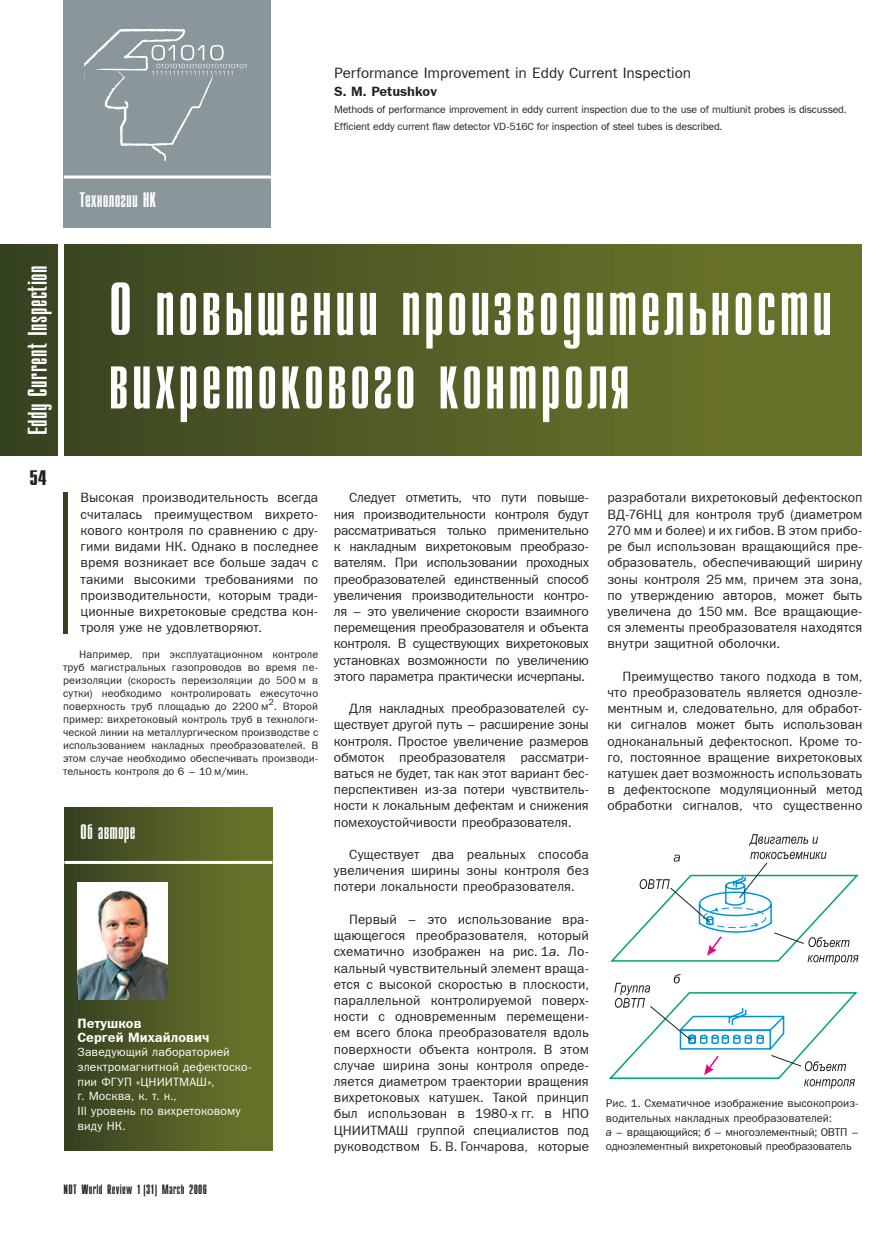
<style>
.page{position:relative;width:893px;height:1238px;background:#fff}
.page>*{position:absolute;margin:0;border:0;box-sizing:border-box;transform-origin:0 0}
._21_headline_50compa{font:75px/73.5px "Compact C";letter-spacing:.03em;color:#fff}
.S_white_compact{font:27px "Compact C";letter-spacing:.015em;color:#fff}
.S_white_compact-2{font:21px "Compact C";color:#fff}
.S_black_page_number{font:700 21px "Compact C";color:#231f20}
.t1{font:15px "Franklin Gothic Book C";color:#231f20}
._11_body{font:13.5px/16.2px "Franklin Gothic Book C";letter-spacing:.005em;color:#231f20;text-align:justify}
._11_body_first_para{font:13.5px/16.2px "Franklin Gothic Book C";letter-spacing:.005em;color:#231f20;text-align:justify}
.S_black_bottom{font:13.5px "Compact C";letter-spacing:.015em;color:#231f20}
._41_author_name_8fra{font:13.5px/13.5px "Franklin Gothic Demi C";color:#fff}
._41_author_name_8fra-2{font:13.5px "Franklin Gothic Demi C";color:#231f20}
._42_author_about_8fr{font:12px/14.7px "Franklin Gothic Book C";letter-spacing:.01em;color:#fff}
.body_7_5frank{font:11.25px/14.2px "Franklin Gothic Book C";letter-spacing:-.01em;color:#231f20}
._11_body_petit_7_5fr{font:10.8px/12.9px "Franklin Gothic Book C";color:#231f20;text-align:justify}
._41_author_name_8fra-3{font:10.5px/16.2px "Franklin Gothic Book C";letter-spacing:-.015em;color:#231f20}
.s1{font-style:italic}
</style>
<div class="page">
<div style="left:0;top:244px;width:861px;height:211px;background:linear-gradient(to right,#394524,#6e7629)"></div>
<div style="left:64px;top:0;width:207px;height:227px;background:#89969a"></div>
<hr style="left:64px;top:175px;width:207px;height:3px;background:#fff">
<svg style="left:84px;top:29px;width:162px;height:132px"></svg>
<div style="left:59px;top:238px;width:5px;height:229px;background:#fff"></div>
<div style="left:65px;top:807px;width:207px;height:343px;background:linear-gradient(to right,#3a4627,#6f772a)"></div>
<hr style="left:64px;top:860px;width:208px;height:3px;background:#fff">
<img style="left:78px;top:882px;width:89px;height:117px">
<svg style="left:749px;top:834px;width:69px;height:11px"></svg>
<hr style="left:64px;top:492px;width:4px;height:141px;background:#364220">
<svg style="left:610px;top:851px;width:249px;height:113px"></svg>
<svg style="left:609px;top:974px;width:249px;height:114px"></svg>
<p class="t1" style="left:334px;top:64px;width:359px">Performance Improvement in Eddy Current Inspection</p>
<p class="_41_author_name_8fra-2" style="left:334px;top:83px;width:104px">S. M. Petushkov</p>
<p class="_41_author_name_8fra-3" style="left:334px;top:102px;width:514px">Methods of performance improvement in eddy current inspection due to the use of multiunit probes is discussed.<br>Efficient eddy current flaw detector VD-516C for inspection of steel tubes is described.</p>
<p class="S_white_compact-2" style="left:79px;top:190px;width:78px">Технологии НК</p>
<p class="S_white_compact" style="left:24px;top:435px;width:171px;rotate:-90deg">Eddy Current Inspection</p>
<p class="S_black_page_number" style="left:30px;top:467px;width:19px">54</p>
<p class="_21_headline_50compa" style="left:108px;top:275px;width:726px">О повышении производительности вихретокового контроля</p>
<p class="_11_body_first_para" style="left:81px;top:489px;width:239px">Высокая производительность всегда считалась преимуществом вихрето&shy;кового контроля по сравнению с дру&shy;гими видами НК. Однако в последнее время возникает все больше задач с такими высокими требованиями по производительности, которым тради&shy;ционные вихретоковые средства кон&shy;троля уже не удовлетворяют.</p>
<p class="_11_body_petit_7_5fr" style="left:63px;top:647px;width:257px;text-indent:16px">Например, при эксплуатационном контроле труб магистральных газопроводов во время пе&shy;реизоляции (скорость переизоляции до 500 м в сутки) необходимо контролировать ежесуточно поверхность труб площадью до 2200 м<sup>2</sup>. Второй пример: вихретоковый контроль труб в технологи&shy;ческой линии на металлургическом производстве с использованием накладных преобразователей. В этом случае необходимо обеспечивать производи&shy;тельность контроля до 6 – 10 м/мин.</p>
<p class="S_white_compact-2" style="left:80px;top:821px;width:57px">Об авторе</p>
<p class="_41_author_name_8fra" style="left:77px;top:1016px;width:133px">Петушков<br>Сергей Михайлович</p>
<p class="_42_author_about_8fr" style="left:77px;top:1044px;width:176px">Заведующий лабораторией электромагнитной дефектоско&shy;пии ФГУП «ЦНИИТМАШ»,<br>г. Москва, к. т. н.,<br>III уровень по вихретоковому виду НК.</p>
<p class="_11_body" style="left:334px;top:489px;width:257px;text-indent:15px">Следует отметить, что пути повыше&shy;ния производительности контроля будут рассматриваться только применительно к накладным вихретоковым преобразо&shy;вателям. При использовании проходных преобразователей единственный способ увеличения производительности контро&shy;ля – это увеличение скорости взаимного перемещения преобразователя и объекта контроля. В существующих вихретоковых установках возможности по увеличению этого параметра практически исчерпаны.</p>
<p class="_11_body" style="left:334px;top:700px;width:257px;text-indent:15px">Для накладных преобразователей су&shy;ществует другой путь – расширение зоны контроля. Простое увеличение размеров обмоток преобразователя рассматри&shy;ваться не будет, так как этот вариант бес&shy;перспективен из-за потери чувствитель&shy;ности к локальным дефектам и снижения помехоустойчивости преобразователя.</p>
<p class="_11_body" style="left:334px;top:846px;width:257px;text-indent:15px">Существует два реальных способа увеличения ширины зоны контроля без потери локальности преобразователя.</p>
<p class="_11_body" style="left:334px;top:911px;width:257px;text-indent:15px">Первый – это использование вра&shy;щающегося преобразователя, который схематично изображен на рис. 1<span class="s1">а</span>. Ло&shy;кальный чувствительный элемент враща&shy;ется с высокой скоростью в плоскости, параллельной контролируемой поверх&shy;ности с одновременным перемещени&shy;ем всего блока преобразователя вдоль поверхности объекта контроля. В этом случае ширина зоны контроля опреде&shy;ляется диаметром траектории вращения вихретоковых катушек. Такой принцип был использован в 1980-х гг. в НПО ЦНИИТМАШ группой специалистов под руководством Б. В. Гончарова, которые</p>
<p class="_11_body" style="left:607px;top:489px;width:257px">разработали вихретоковый дефектоскоп ВД-76НЦ для контроля труб (диаметром 270 мм и более) и их гибов. В этом прибо&shy;ре был использован вращающийся пре&shy;образователь, обеспечивающий ширину зоны контроля 25 мм, причем эта зона, по утверждению авторов, может быть увеличена до 150 мм. Все вращающие&shy;ся элементы преобразователя находятся внутри защитной оболочки.</p>
<p class="_11_body" style="left:607px;top:668px;width:257px;text-indent:15px">Преимущество такого подхода в том, что преобразователь является одноэле&shy;ментным и, следовательно, для обработ&shy;ки сигналов может быть использован одноканальный дефектоскоп. Кроме то&shy;го, постоянное вращение вихретоковых катушек дает возможность использовать в дефектоскопе модуляционный метод обработки сигналов, что существенно</p>
<p class="body_7_5frank" style="left:606px;top:1096px;width:255px">Рис. 1. Схематичное изображение высокопроиз&shy;водительных накладных преобразователей:<br><span class="s1">а</span> – вращающийся; <span class="s1">б</span> – многоэлементный; ОВТП – одноэлементный вихретоковый преобразователь</p>
<p class="S_black_bottom" style="left:64px;top:1182px;width:145px">NDT World Review 1 (31) March 2006</p>
</div>
